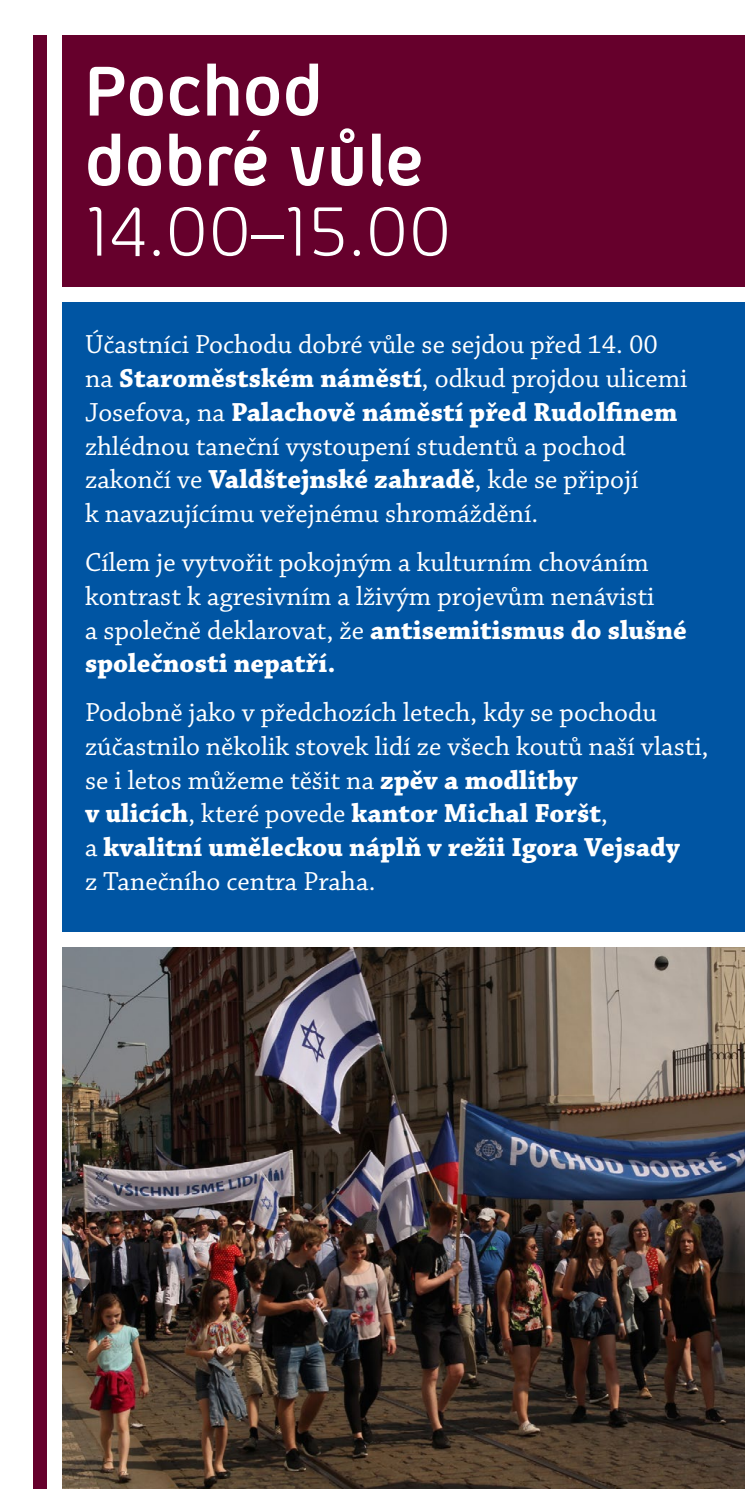
<style>
.page{position:relative;width:745px;height:1489px;background:#fff}
.page>*{position:absolute;margin:0;border:0;box-sizing:border-box;transform-origin:0 0}
.t1{font:700 80px "Aeroportal";color:#fff}
.t2{font:80px "Aeroportal";color:#fff}
.t3{font:27.5px/33.8px "Chaparral Pro";color:#fff}
.s1{font-weight:700}
</style>
<div class="page">
<img style="left:62px;top:947px;width:682px;height:541px">
<div style="left:62px;top:298px;width:682px;height:645px;background:#0055a3"></div>
<div style="left:34px;top:35px;width:14px;height:1453px;background:#66002c"></div>
<div style="left:62px;top:35px;width:682px;height:253px;background:#66002c"></div>
<div style="left:55px;top:288px;width:689px;height:14px;background:#fff"></div>
<div style="left:55px;top:932px;width:689px;height:14px;background:#fff"></div>
<p class="t1" style="left:85px;top:48px;width:239px">Pochod</p>
<p class="t1" style="left:85px;top:118px;width:341px">dobré vůle</p>
<p class="t2" style="left:85px;top:190px;width:368px">14.00–15.00</p>
<p class="t3" style="left:85px;top:329px;width:603px">Účastníci Pochodu dobré vůle se sejdou před 14. 00 na <span class="s1">Staroměstském náměstí</span>, odkud projdou ulicemi Josefova, na <span class="s1">Palachově náměstí před Rudolfinem </span>zhlédnou taneční vystoupení studentů a pochod zakončí ve <span class="s1">Valdštejnské zahradě</span>, kde se připojí<br>k navazujícímu veřejnému shromáždění.</p>
<p class="t3" style="left:85px;top:546px;width:603px">Cílem je vytvořit pokojným a kulturním chováním kontrast k agresivním a lživým projevům nenávisti<br>a společně deklarovat, že <span class="s1">antisemitismus do slušné společnosti nepatří.</span></p>
<p class="t3" style="left:85px;top:696px;width:624px">Podobně jako v předchozích letech, kdy se pochodu zúčastnilo několik stovek lidí ze všech koutů naší vlasti, se i letos můžeme těšit na <span class="s1">zpěv a modlitby<br>v ulicích</span>, které povede <span class="s1">kantor Michal Foršt</span>,<br>a <span class="s1">kvalitní uměleckou náplň v režii Igora Vejsady<br></span>z Tanečního centra Praha.</p>
</div>
